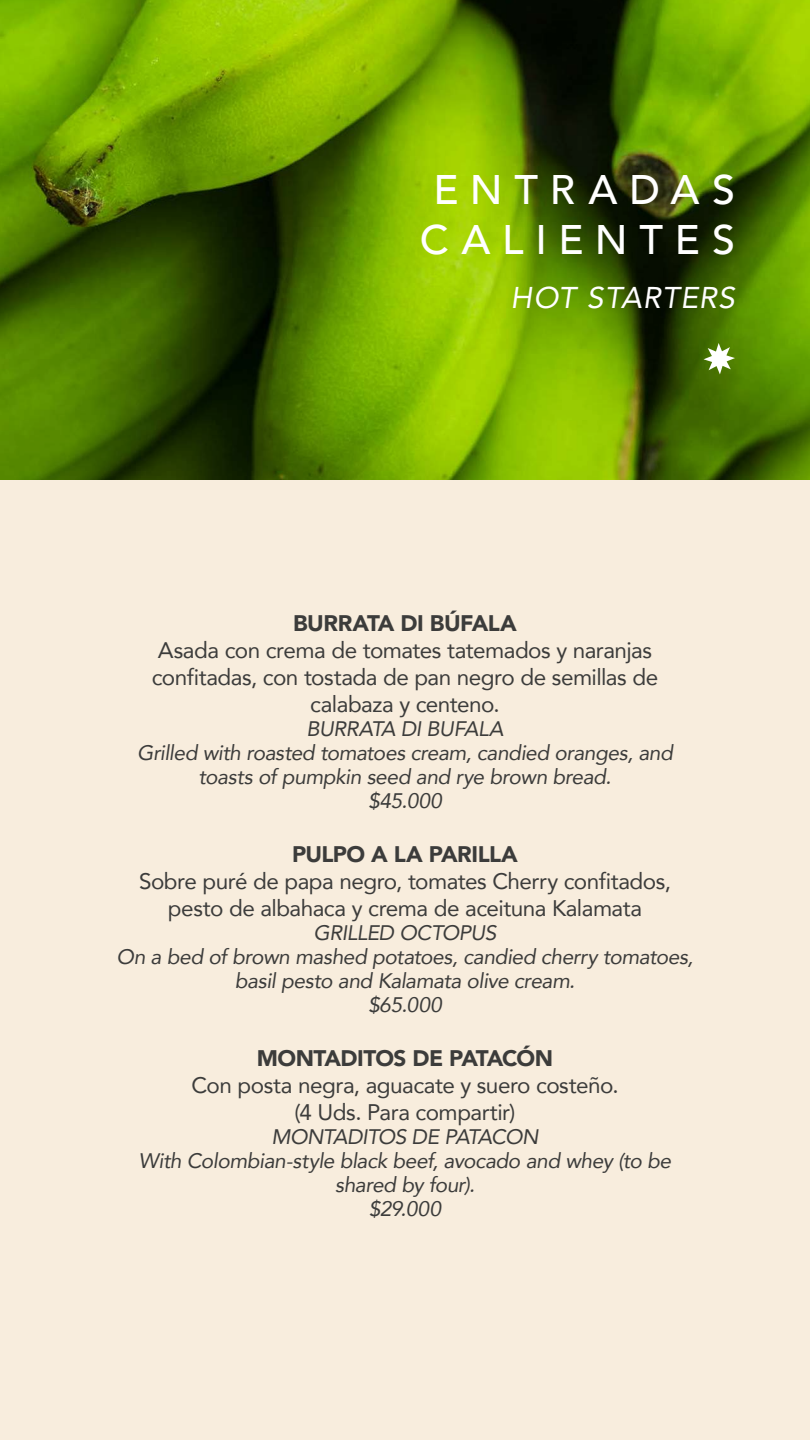
<style>
.page{position:relative;width:810px;height:1440px;background:#f8eddd}
.page>*{position:absolute;margin:0;border:0;box-sizing:border-box;transform-origin:0 0}
.t1{font:500 41.25px/49.5px "Avenir";letter-spacing:.28em;color:#fff;text-align:center}
.t2{font:italic 30px "Avenir";letter-spacing:.035em;color:#fff}
.t3{font:22.5px/27px "Avenir";letter-spacing:-.02em;color:#3c3c3b;text-align:center}
.t4{font:900 22.5px "Avenir";letter-spacing:-.025em;color:#3c3c3b}
.t5{font:italic 21px/24px "Avenir";letter-spacing:-.02em;color:#3c3c3b;text-align:center}
</style>
<div class="page">
<svg style="left:0;top:0;width:810px;height:480px;background:#5a8201"></svg>
<svg style="left:704px;top:343px;width:31px;height:31px"></svg>
<h1 class="t1" style="left:420px;top:163px;width:317px">ENTRADAS<br>CALIENTES</h1>
<h2 class="t2" style="left:511px;top:279px;width:226px">HOT STARTERS</h2>
<p class="t4" style="left:293px;top:603px;width:225px">BURRATA DI BÚFALA</p>
<p class="t3" style="left:152px;top:636px;width:508px">Asada con crema de tomates tatemados y naranjas confitadas, con tostada de pan negro de semillas de calabaza y centeno.</p>
<p class="t5" style="left:137px;top:716px;width:537px">BURRATA DI BUFALA<br>Grilled with roasted tomatoes cream, candied oranges, and toasts of pumpkin seed and rye brown bread.<br>$45.000</p>
<p class="t4" style="left:292px;top:834px;width:227px">PULPO A LA PARILLA</p>
<p class="t3" style="left:139px;top:867px;width:534px">Sobre puré de papa negro, tomates Cherry confitados, pesto de albahaca y crema de aceituna Kalamata</p>
<p class="t5" style="left:117px;top:920px;width:578px">GRILLED OCTOPUS<br>On a bed of brown mashed potatoes, candied cherry tomatoes, basil pesto and Kalamata olive cream.<br>$65.000</p>
<p class="t4" style="left:257px;top:1038px;width:298px">MONTADITOS DE PATACÓN</p>
<p class="t3" style="left:191px;top:1071px;width:429px">Con posta negra, aguacate y suero costeño. (4 Uds. Para compartir)</p>
<p class="t5" style="left:139px;top:1124px;width:534px">MONTADITOS DE PATACON<br>With Colombian-style black beef, avocado and whey (to be shared by four).<br>$29.000</p>
</div>
